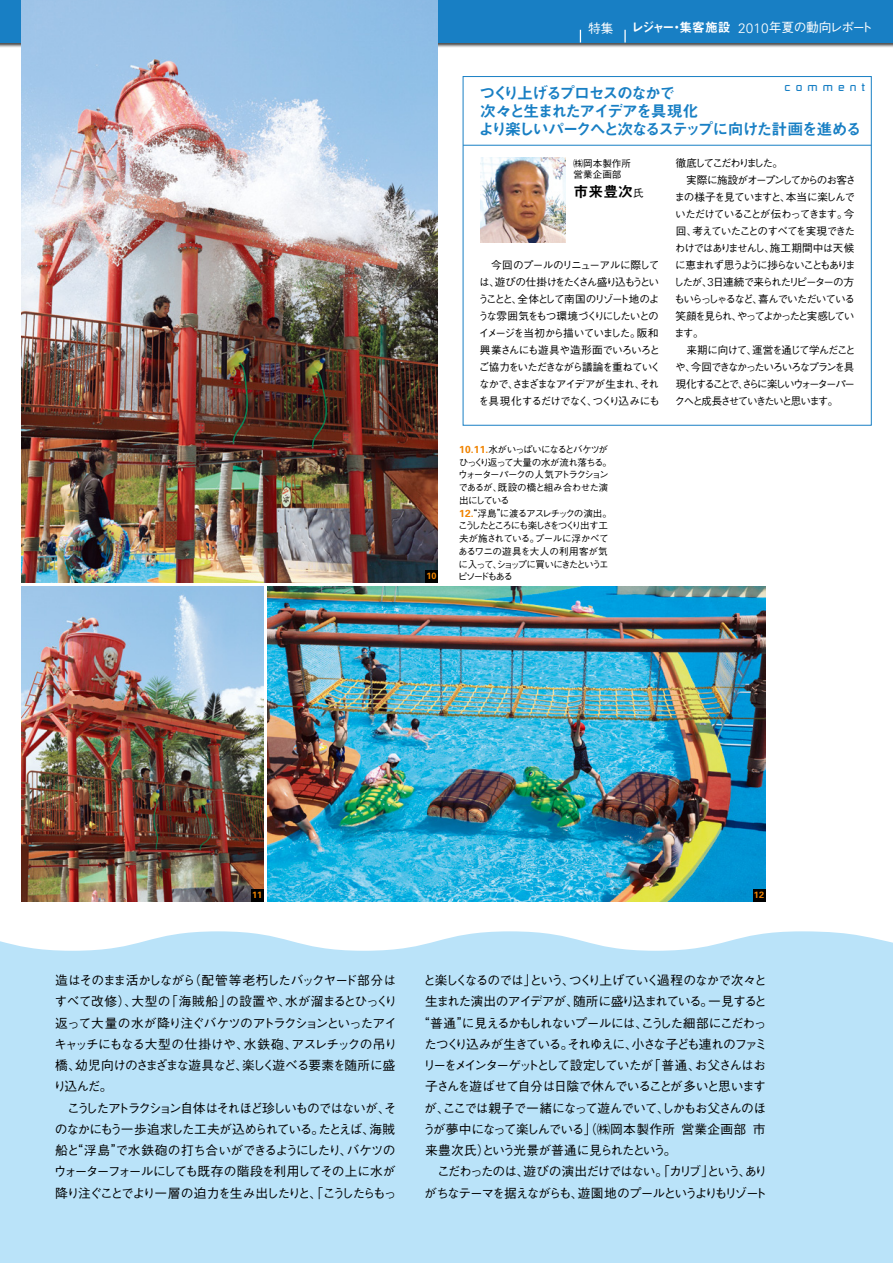
<style>
.page{position:relative;width:893px;height:1263px;background:#fff}
.page>*{position:absolute;margin:0;border:0;box-sizing:border-box;transform-origin:0 0}
.t1{font:15.9px/18px "Midashi Go Pro MB31";letter-spacing:-.12em;color:#187fc4}
.t2{font:14.85px "Midashi Go Pro MB31";color:#000}
.t3{font:500 12.75px/21.3px "Gothic BBB Pro";letter-spacing:-.095em;color:#000}
.t4{font:500 12.75px "Gothic BBB Pro";letter-spacing:-.12em;color:#000}
.t5{font:500 12.75px "Gothic BBB Pro";letter-spacing:-.115em;color:#000}
.t6{font:500 12.75px "Gothic BBB Pro";letter-spacing:.01em;color:#000}
.t7{font:12.75px "Midashi Go Pro MB31";letter-spacing:-.07em;color:#fff}
.t8{font:500 12.75px "Gothic BBB Pro";color:#fff}
.t9{font:11.7px "Russell Square";letter-spacing:.43em;color:#187fc4}
.t10{font:500 10.65px/17px "Gothic BBB Pro";letter-spacing:-.095em;color:#000}
.t11{font:500 10.65px "Gothic BBB Pro";letter-spacing:-.125em;color:#000}
.t12{font:500 10.65px "Gothic BBB Pro";letter-spacing:-.17em;color:#000}
.t13{font:500 10.65px "Gothic BBB Pro";letter-spacing:-.195em;color:#000}
.t14{font:500 10.65px "Gothic BBB Pro";letter-spacing:-.16em;color:#000}
.t15{font:500 10.65px "Gothic BBB Pro";letter-spacing:-.105em;color:#000}
.t16{font:500 10.65px "Gothic BBB Pro";letter-spacing:-.09em;color:#000}
.t17{font:500 10.65px "Gothic BBB Pro";letter-spacing:-.1em;color:#000}
.t18{font:500 10.65px "Gothic BBB Pro";letter-spacing:-.155em;color:#000}
.t19{font:500 10.65px "Gothic BBB Pro";letter-spacing:-.175em;color:#000}
.t20{font:500 9.6px/12.8px "Gothic BBB Pro";letter-spacing:-.105em;color:#000}
.t21{font:500 9.6px/11.7px "Gothic BBB Pro";color:#000}
.t22{font:700 9.15px "Univers";color:#f08300}
.s1{font-family:"Univers";font-weight:300;font-size:13.65px}
.s2{font-family:"Gothic BBB Pro";font-weight:500}
.s3{font-family:"Gothic BBB Pro";font-weight:500;font-size:10.65px}
.s4{font-family:"Univers";font-weight:300;font-size:11.4px}
.s5{font-family:"Univers";font-weight:700;font-size:10.2px;color:#f08300}
</style>
<div class="page">
<div style="left:0;top:1079px;width:893px;height:184px;background:#bae3f9"></div>
<div style="left:0;top:931px;width:893px;height:148px;background:#bae3f9"></div>
<div style="left:0;top:0;width:893px;height:48px;background:#000;opacity:.7"></div>
<div style="left:0;top:0;width:893px;height:43px;background:#187fc4"></div>
<hr style="left:463px;top:145px;width:408px;height:1px;background:#187fc4">
<div style="left:463px;top:76px;width:409px;height:350px;border:1px solid #187fc4"></div>
<img style="left:268px;top:587px;width:497px;height:314px">
<img style="left:21px;top:0;width:417px;height:583px">
<img style="left:21px;top:587px;width:243px;height:314px">
<img style="left:480px;top:157px;width:85px;height:85px">
<svg style="left:624px;top:30px;width:2px;height:13px"></svg>
<svg style="left:580px;top:30px;width:1px;height:13px"></svg>
<div style="left:425px;top:570px;width:13px;height:13px;background:#000"></div>
<div style="left:251px;top:889px;width:13px;height:12px;background:#000"></div>
<div style="left:753px;top:889px;width:12px;height:12px;background:#000"></div>
<p class="t8" style="left:588px;top:17px;width:27px">特集</p>
<p class="t7" style="left:631px;top:17px;width:243px">レジャー・集客施設 <span class="s1">2010</span><span class="s2">年夏の動向レポート</span></p>
<p class="t22" style="left:427px;top:570px;width:12px">10</p>
<p class="t9" style="left:784px;top:80px;width:82px">comment</p>
<p class="t1" style="left:479px;top:82px;width:385px">つくり上げるプロセスのなかで<br>次々と生まれたアイデアを具現化<br>より楽しいパークへと次なるステップに向けた計画を進める</p>
<p class="t21" style="left:574px;top:156px;width:59px">㈱岡本製作所営業企画部</p>
<p class="t2" style="left:574px;top:180px;width:72px">市来豊次<span class="s3">氏</span></p>
<p class="t19" style="left:676px;top:154px;width:109px">徹底してこだわりました。</p>
<p class="t11" style="left:676px;top:171px;width:182px">　実際に施設がオープンしてからのお客さ</p>
<p class="t15" style="left:674px;top:188px;width:182px">まの様子を見ていますと、本当に楽しんで</p>
<p class="t11" style="left:675px;top:205px;width:181px">いただけていることが伝わってきます。今</p>
<p class="t16" style="left:676px;top:222px;width:181px">回、考えていたことのすべてを実現できた</p>
<p class="t11" style="left:675px;top:239px;width:181px">わけではありませんし、施工期間中は天候</p>
<p class="t12" style="left:675px;top:256px;width:182px">に恵まれず思うように捗らないこともありま</p>
<p class="t11" style="left:674px;top:273px;width:182px">したが、<span class="s4">3</span>日連続で来られたリピーターの方</p>
<p class="t11" style="left:674px;top:290px;width:183px">もいらっしゃるなど、喜んでいただいている</p>
<p class="t12" style="left:675px;top:307px;width:180px">笑顔を見られ、やってよかったと実感してい</p>
<p class="t11" style="left:674px;top:324px;width:31px">ます。</p>
<p class="t17" style="left:687px;top:341px;width:171px">来期に向けて、運営を通じて学んだこと</p>
<p class="t14" style="left:675px;top:358px;width:181px">や、今回できなかったいろいろなプランを具</p>
<p class="t13" style="left:676px;top:375px;width:181px">現化することで、さらに楽しいウォーターパー</p>
<p class="t18" style="left:674px;top:392px;width:165px">クへと成長させていきたいと思います。</p>
<p class="t10" style="left:478px;top:255px;width:184px">　今回のプールのリニューアルに際しては、遊びの仕掛けをたくさん盛り込もうということと、全体として南国のリゾート地のような雰囲気をもつ環境づくりにしたいとのイメージを当初から描いていました。阪和興業さんにも遊具や造形面でいろいろとご協力をいただきながら議論を重ねていくなかで、さまざまなアイデアが生まれ、それを具現化するだけでなく、つくり込みにも</p>
<p class="t20" style="left:458px;top:442px;width:156px"><span class="s5">10.11.</span>水がいっぱいになるとバケツがひっくり返って大量の水が流れ落ちる。ウォーターパークの人気アトラクションであるが、既設の橋と組み合わせた演出にしている<br><span class="s5">12.</span>“浮島”に渡るアスレチックの演出。こうしたところにも楽しさをつくり出す工夫が施されている。プールに浮かべてあるワニの遊具を大人の利用客が気に入って、ショップに買いにきたというエピソードもある</p>
<p class="t22" style="left:252px;top:889px;width:12px">11</p>
<p class="t22" style="left:754px;top:889px;width:12px">12</p>
<p class="t3" style="left:53px;top:968px;width:346px">造はそのまま活かしながら（配管等老朽したバックヤード部分はすべて改修）、大型の「海賊船」の設置や、水が溜まるとひっくり返って大量の水が降り注ぐバケツのアトラクションといったアイキャッチにもなる大型の仕掛けや、水鉄砲、アスレチックの吊り橋、幼児向けのさまざまな遊具など、楽しく遊べる要素を随所に盛り込んだ。<br>　こうしたアトラクション自体はそれほど珍しいものではないが、そのなかにもう一歩追求した工夫が込められている。たとえば、海賊船と“浮島”で水鉄砲の打ち合いができるようにしたり、バケツのウォーターフォールにしても既存の階段を利用してその上に水が降り注ぐことでより一層の迫力を生み出したりと、「こうしたらもっ</p>
<p class="t3" style="left:423px;top:968px;width:345px">と楽しくなるのでは」という、つくり上げていく過程のなかで次々と</p>
<p class="t3" style="left:425px;top:989px;width:343px">生まれた演出のアイデアが、随所に盛り込まれている。一見すると</p>
<p class="t3" style="left:417px;top:1010px;width:351px">“普通”に見えるかもしれないプールには、こうした細部にこだわっ</p>
<p class="t3" style="left:424px;top:1032px;width:345px">たつくり込みが生きている。それゆえに、小さな子ども連れのファミ</p>
<p class="t5" style="left:423px;top:1055px;width:344px">リーをメインターゲットとして設定していたが「普通、お父さんはお</p>
<p class="t3" style="left:425px;top:1074px;width:342px">子さんを遊ばせて自分は日陰で休んでいることが多いと思います</p>
<p class="t3" style="left:424px;top:1095px;width:343px">が、ここでは親子で一緒になって遊んでいて、しかもお父さんのほ</p>
<p class="t6" style="left:423px;top:1119px;width:344px">うが夢中になって楽しんでいる」（㈱岡本製作所営業企画部市</p>
<p class="t3" style="left:425px;top:1138px;width:253px">来豊次氏）という光景が普通に見られたという。</p>
<p class="t4" style="left:425px;top:1161px;width:344px">　こだわったのは、遊びの演出だけではない。「カリブ」という、あり</p>
<p class="t4" style="left:424px;top:1183px;width:344px">がちなテーマを据えながらも、遊園地のプールというよりもリゾート</p>
</div>
